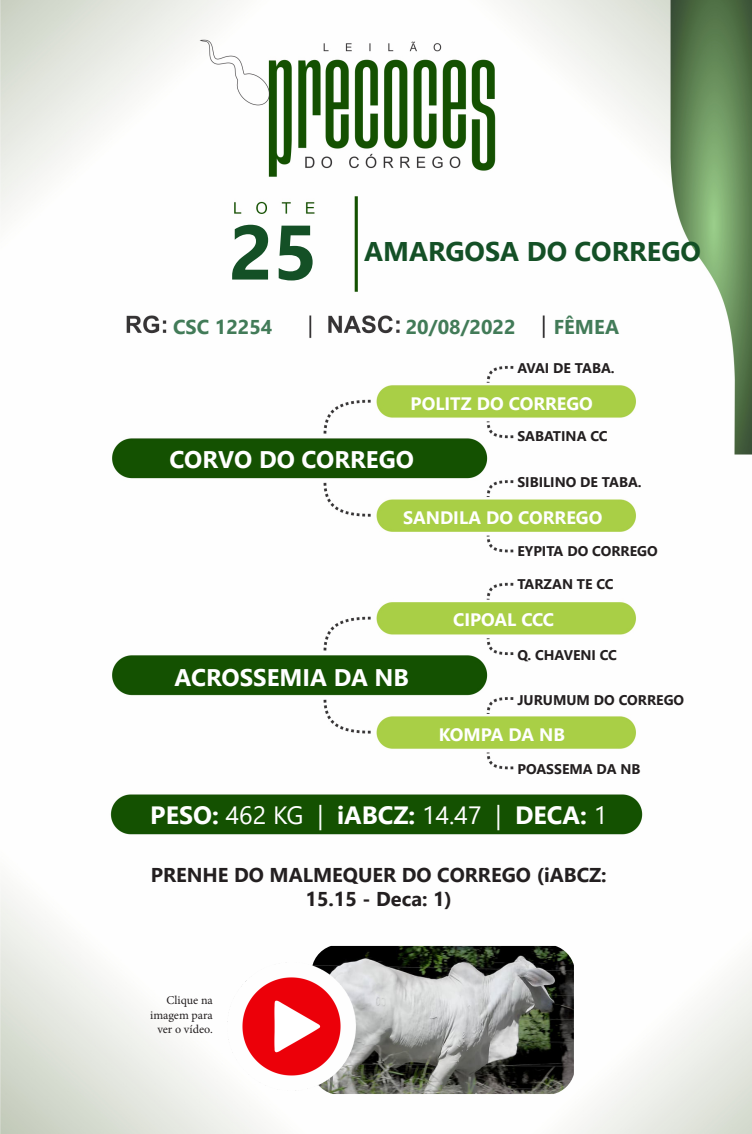
<style>
.page{position:relative;width:752px;height:1134px;background:#fff}
.page>*{position:absolute;margin:0;border:0;box-sizing:border-box;transform-origin:0 0}
.t1{font:700 77px "Segoe UI";color:#145026}
.t2{font:700 27px "Segoe UI";color:#145026}
.t3{font:700 25px "Segoe UI";color:#fff}
.t4{font:700 24px "Segoe UI";color:#fff}
.t5{font:700 20px/24px "Segoe UI";color:#231f20;text-align:center}
.t6{font:700 20px "Segoe UI";color:#427b58}
.t7{font:700 18px "Segoe UI";color:#fff}
.t8{font:700 14px "Segoe UI";color:#231f20}
.t9{font:12px "Minion Pro";color:#231f20}
.s1{font-weight:400}
</style>
<div class="page">
<img style="left:0;top:0;width:751px;height:1134px">
<img style="left:311px;top:946px;width:262px;height:148px">
<img style="left:227px;top:963px;width:128px;height:128px">
<p class="t1" style="left:229px;top:180px;width:90px">25</p>
<p class="t2" style="left:364px;top:226px;width:338px">AMARGOSA DO CORREGO</p>
<p class="t6" style="left:173px;top:308px;width:101px">CSC 12254</p>
<p class="t6" style="left:405px;top:308px;width:111px">20/08/2022</p>
<p class="t6" style="left:553px;top:308px;width:67px">FÊMEA</p>
<p class="t8" style="left:517px;top:355px;width:99px">AVAI DE TABA.</p>
<p class="t7" style="left:410px;top:386px;width:184px">POLITZ DO CORREGO</p>
<p class="t4" style="left:169px;top:437px;width:246px">CORVO DO CORREGO</p>
<p class="t8" style="left:517px;top:422px;width:91px">SABATINA CC</p>
<p class="t8" style="left:517px;top:469px;width:126px">SIBILINO DE TABA.</p>
<p class="t7" style="left:403px;top:501px;width:201px">SANDILA DO CORREGO</p>
<p class="t8" style="left:517px;top:538px;width:142px">EYPITA DO CORREGO</p>
<p class="t8" style="left:517px;top:571px;width:98px">TARZAN TE CC</p>
<p class="t4" style="left:174px;top:655px;width:236px">ACROSSEMIA DA NB</p>
<p class="t7" style="left:453px;top:602px;width:102px">CIPOAL CCC</p>
<p class="t8" style="left:517px;top:642px;width:101px">Q. CHAVENI CC</p>
<p class="t8" style="left:517px;top:687px;width:168px">JURUMUM DO CORREGO</p>
<p class="t7" style="left:438px;top:717px;width:128px">KOMPA DA NB</p>
<p class="t8" style="left:517px;top:756px;width:124px">POASSEMA DA NB</p>
<p class="t3" style="left:150px;top:792px;width:458px">PESO: <span class="s1">462 KG |</span> iABCZ: <span class="s1">14.47 |</span> DECA: <span class="s1">1</span></p>
<p class="t5" style="left:151px;top:861px;width:457px">PRENHE DO MALMEQUER DO CORREGO (iABCZ:<br>15.15 - Deca: 1)</p>
<p class="t9" style="left:166px;top:992px;width:48px">Clique na</p>
<p class="t9" style="left:150px;top:1007px;width:64px">imagem para</p>
<p class="t9" style="left:157px;top:1021px;width:57px">ver o vídeo.</p>
</div>
